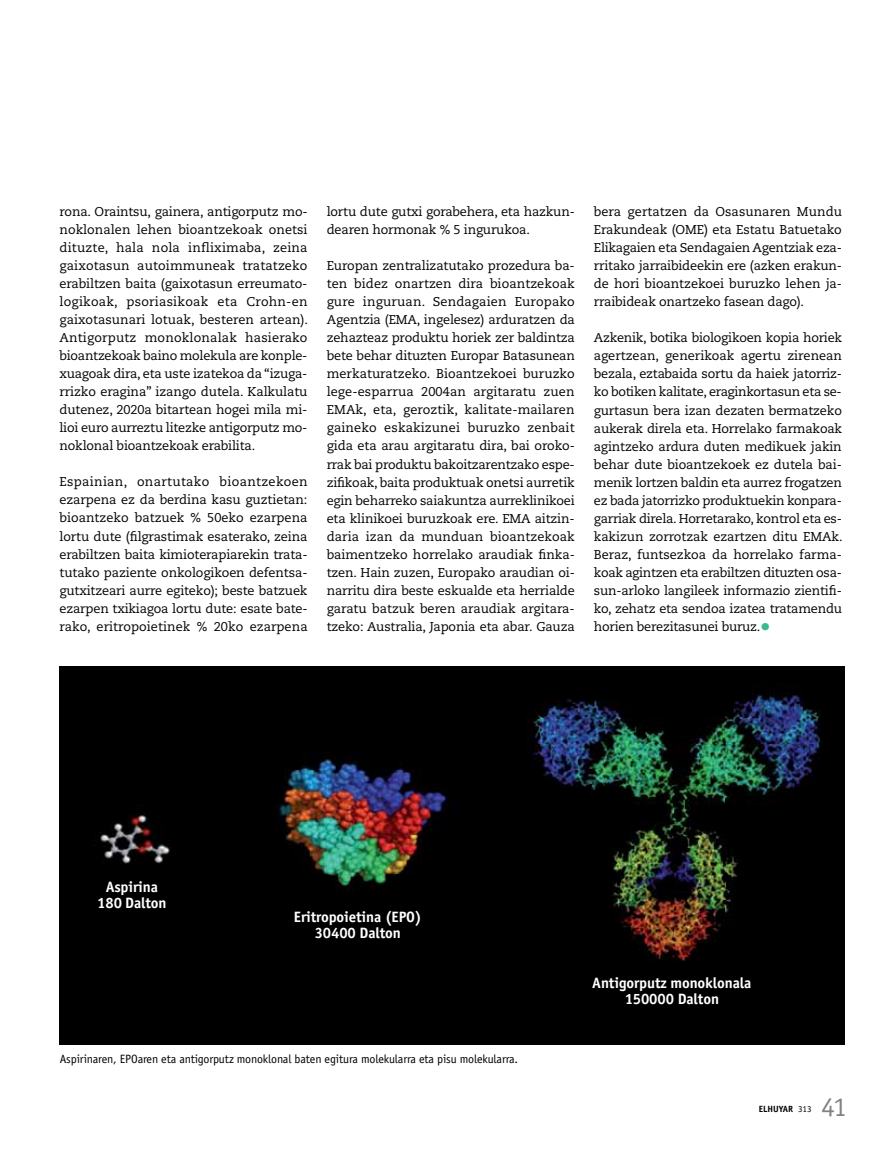
<style>
.page{position:relative;width:893px;height:1149px;background:#fff}
.page>*{position:absolute;margin:0;border:0;box-sizing:border-box;transform-origin:0 0}
.t1{font:27px "Officina Sans Std";color:#808285}
.t2{font:700 15px/16.5px "Officina Sans Std";letter-spacing:-.01em;color:#fff;text-align:center}
.t3{font:12.75px/18px "Caecilia LT Std";letter-spacing:-.015em;color:#000;text-align:justify}
.t4{font:12px "Officina Sans Std";letter-spacing:-.01em;color:#000}
.t5{font:700 9px "Officina Sans Std";letter-spacing:-.01em;color:#000}
.s1{font-size:21px;color:#38ba94}
.s2{font-weight:400}
</style>
<div class="page">
<img style="left:60px;top:666px;width:784px;height:378px">
<p class="t3" style="left:60px;top:203px;width:250px">rona. Oraintsu, gainera, antigorputz mo&shy;noklonalen lehen bioantzekoak onetsi dituzte, hala nola infliximaba, zeina gaixotasun autoimmuneak tratatzeko erabiltzen baita (gaixotasun erreumato&shy;logikoak, psoriasikoak eta Crohn-en gaixotasunari lotuak, besteren artean).<br>Antigorputz monoklonalak hasierako bioantzekoak baino molekula are konple&shy;xuagoak dira, eta uste izatekoa da “izuga&shy;rrizko eragina” izango dutela. Kalkulatu dutenez, 2020a bitartean hogei mila mi&shy;lioi euro aurreztu litezke antigorputz mo&shy;noklonal bioantzekoak erabilita.</p>
<p class="t3" style="left:60px;top:473px;width:250px">Espainian, onartutako bioantzekoen ezarpena ez da berdina kasu guztietan: bioantzeko batzuek % 50eko ezarpena lortu dute (filgrastimak esaterako, zeina erabiltzen baita kimioterapiarekin trata&shy;tutako paziente onkologikoen defentsa&shy;gutxitzeari aurre egiteko); beste batzuek ezarpen txikiagoa lortu dute: esate bate&shy;rako, eritropoietinek % 20ko ezarpena</p>
<p class="t3" style="left:327px;top:203px;width:250px">lortu dute gutxi gorabehera, eta hazkun&shy;dearen hormonak % 5 ingurukoa.</p>
<p class="t3" style="left:327px;top:257px;width:250px">Europan zentralizatutako prozedura ba&shy;ten bidez onartzen dira bioantzekoak gure inguruan. Sendagaien Europako Agentzia (EMA, ingelesez) arduratzen da zehazteaz produktu horiek zer baldintza bete behar dituzten Europar Batasunean merkaturatzeko. Bioantzekoei buruzko lege-esparrua 2004an argitaratu zuen EMAk, eta, geroztik, kalitate-mailaren gaineko eskakizunei buruzko zenbait gida eta arau argitaratu dira, bai oroko&shy;rrak bai produktu bakoitzarentzako espe&shy;zifikoak, baita produktuak onetsi aurretik egin beharreko saiakuntza aurreklinikoei eta klinikoei buruzkoak ere. EMA aitzin&shy;daria izan da munduan bioantzekoak baimentzeko horrelako araudiak finka&shy;tzen. Hain zuzen, Europako araudian oi&shy;narritu dira beste eskualde eta herrialde garatu batzuk beren araudiak argitara&shy;tzeko: Australia, Japonia eta abar. Gauza</p>
<p class="t3" style="left:594px;top:203px;width:250px">bera gertatzen da Osasunaren Mundu Erakundeak (OME) eta Estatu Batuetako Elikagaien eta Sendagaien Agentziak eza&shy;rritako jarraibideekin ere (azken erakun&shy;de hori bioantzekoei buruzko lehen ja&shy;rraibideak onartzeko fasean dago).</p>
<p class="t3" style="left:594px;top:329px;width:250px">Azkenik, botika biologikoen kopia horiek agertzean, generikoak agertu zirenean bezala, eztabaida sortu da haiek jatorriz&shy;ko botiken kalitate, eraginkortasun eta se&shy;gurtasun bera izan dezaten bermatzeko aukerak direla eta. Horrelako farmakoak agintzeko ardura duten medikuek jakin behar dute bioantzekoek ez dutela bai&shy;menik lortzen baldin eta aurrez frogatzen ez bada jatorrizko produktuekin konpara&shy;garriak direla. Horretarako, kontrol eta es&shy;kakizun zorrotzak ezartzen ditu EMAk.<br>Beraz, funtsezkoa da horrelako farma&shy;koak agintzen eta erabiltzen dituzten osa&shy;sun-arloko langileek informazio zientifi&shy;ko, zehatz eta sendoa izatea tratamendu horien berezitasunei buruz.<span class="s1">•</span></p>
<p class="t2" style="left:97px;top:877px;width:71px">Aspirina<br>180 Dalton</p>
<p class="t2" style="left:294px;top:908px;width:129px">Eritropoietina (EPO)<br>30400 Dalton</p>
<p class="t4" style="left:60px;top:1051px;width:460px">Aspirinaren, EPOaren eta antigorputz monoklonal baten egitura molekularra eta pisu molekularra.</p>
<p class="t2" style="left:592px;top:973px;width:161px">Antigorputz monoklonala<br>150000 Dalton</p>
<p class="t5" style="left:759px;top:1102px;width:54px">ELHUYAR <span class="s2">313</span></p>
<h1 class="t1" style="left:821px;top:1090px;width:27px">41</h1>
</div>
